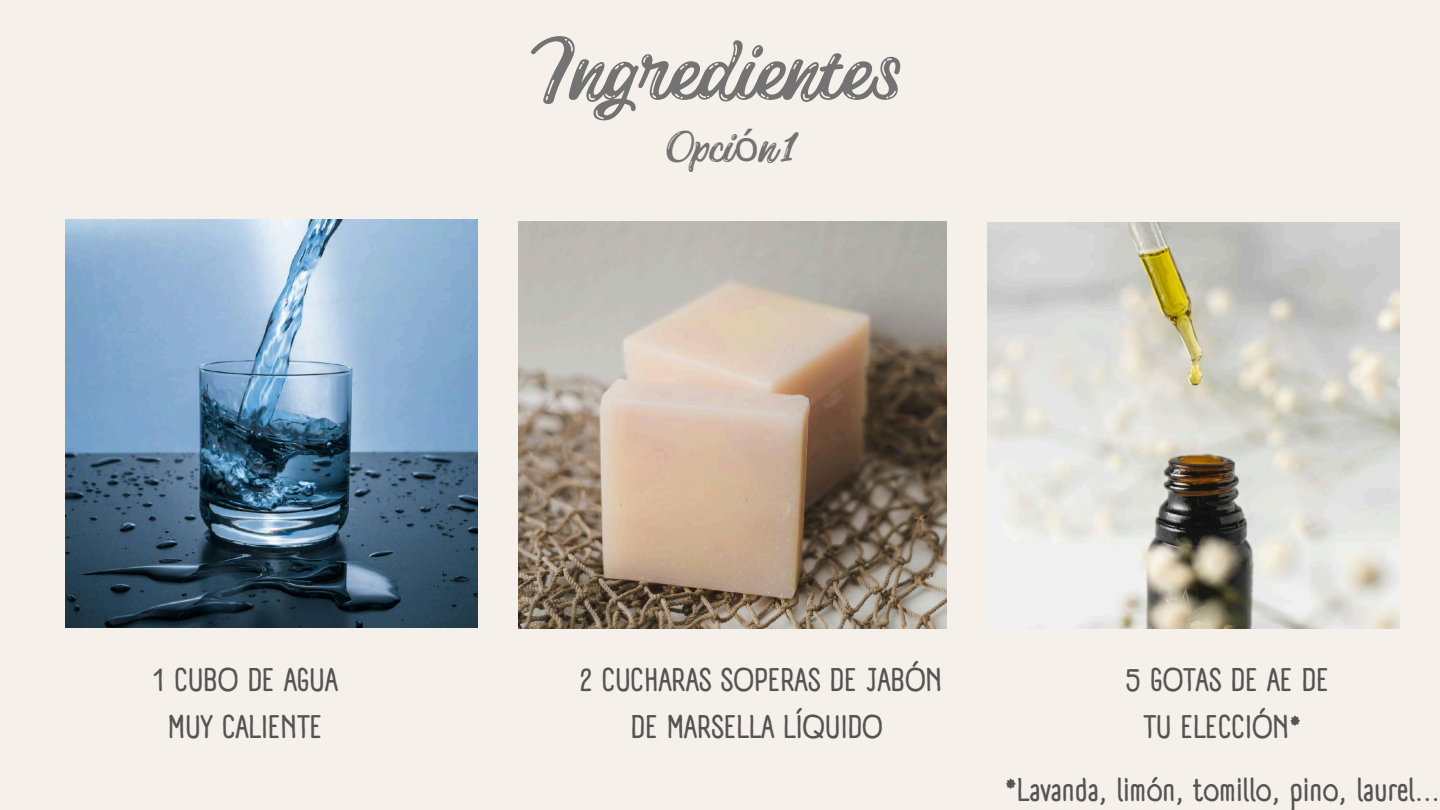
<style>
.page{position:relative;width:1440px;height:810px;background:#f5f0ea}
.page>*{position:absolute;margin:0;border:0;box-sizing:border-box;transform-origin:0 0}
.t1{font:82.2px "RTL Kawthar Regular";color:#737373}
.t2{font:42.2px "RTL Kawthar Regular";color:#737373}
.t3{font:700 32px/47.2px "A Day Without Sun Text";color:#545454;text-align:center}
.s1{font-family:"Noto Sans"}
</style>
<div class="page">
<img style="left:66px;top:220px;width:412px;height:407px">
<img style="left:519px;top:221px;width:428px;height:408px">
<img style="left:988px;top:223px;width:412px;height:405px">
<h1 class="t1" style="left:539px;top:24px;width:364px">Ingredientes</h1>
<h2 class="t2" style="left:667px;top:123px;width:132px">Opci<span class="s1">ó</span>n1</h2>
<p class="t3" style="left:152px;top:657px;width:187px">1 CUBO DE AGUA<br>MUY CALIENTE</p>
<p class="t3" style="left:580px;top:657px;width:364px">2 CUCHARAS SOPERAS DE JABÓN<br>DE MARSELLA LÍQUIDO</p>
<p class="t3" style="left:1125px;top:657px;width:205px">5 GOTAS DE AE DE<br>TU ELECCIÓN*</p>
<p class="t3" style="left:1006px;top:767px;width:436px">*Lavanda, limón, tomillo, pino, laurel...</p>
</div>
